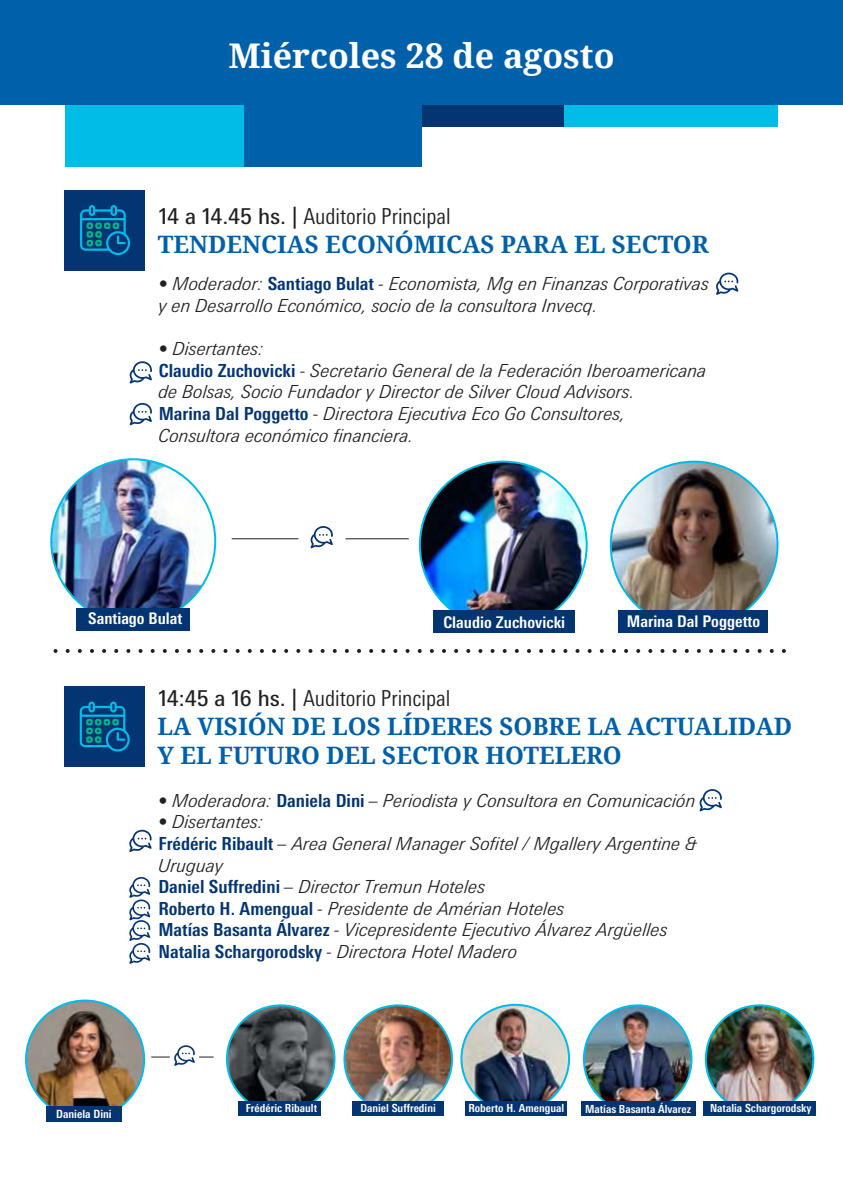
<style>
.page{position:relative;width:843px;height:1191px;background:#fff}
.page>*{position:absolute;margin:0;border:0;box-sizing:border-box;transform-origin:0 0}
.t1{font:700 34px "Noto Serif";color:#fff}
.t2{font:700 24px/28.8px "Noto Serif";color:#0060a9}
.t3{font:300 condensed 22px "Messe Univers";color:#221f1f}
.t4{font:italic 300 18px/21.6px "Messe Univers";color:#221f1f}
.t5{font:700 condensed 16px "Messe Univers";color:#fff}
.t6{font:700 condensed 11.4px "Messe Univers";color:#fff}
.t7{font:700 condensed 11.2px "Messe Univers";color:#fff}
.s1{font-weight:400;font-stretch:normal}
.s2{font-weight:700;font-style:normal;font-stretch:condensed;color:#043573}
</style>
<div class="page">
<img style="left:227px;top:1005px;width:107px;height:107px;border-radius:53px">
<img style="left:51px;top:459px;width:164px;height:164px;border-radius:82px">
<img style="left:610px;top:461px;width:167px;height:167px;border-radius:83px">
<div style="left:564px;top:51px;width:213px;height:75px;background:#00bce7"></div>
<div style="left:421px;top:51px;width:143px;height:75px;background:#043573"></div>
<div style="left:243px;top:51px;width:178px;height:115px;background:#0060a9"></div>
<div style="left:65px;top:51px;width:178px;height:115px;background:#00bce7"></div>
<div style="left:0;top:0;width:842px;height:105px;background:#0060a9"></div>
<div style="left:64px;top:190px;width:81px;height:80px;background:#043573"></div>
<svg style="left:80px;top:205px;width:51px;height:51px"></svg>
<svg style="left:55px;top:649px;width:731px;height:4px"></svg>
<svg style="left:716px;top:273px;width:22px;height:22px"></svg>
<svg style="left:130px;top:361px;width:22px;height:23px"></svg>
<svg style="left:130px;top:403px;width:22px;height:22px"></svg>
<img style="left:420px;top:461px;width:166px;height:167px;border-radius:83px">
<div style="left:433px;top:610px;width:141px;height:23px;background:#043573"></div>
<div style="left:617px;top:610px;width:150px;height:23px;background:#043573"></div>
<div style="left:77px;top:608px;width:113px;height:22px;background:#043573"></div>
<div style="left:64px;top:686px;width:80px;height:81px;background:#043573"></div>
<svg style="left:80px;top:701px;width:50px;height:51px"></svg>
<svg style="left:699px;top:789px;width:22px;height:22px"></svg>
<svg style="left:129px;top:829px;width:23px;height:23px"></svg>
<svg style="left:129px;top:877px;width:21px;height:87px"></svg>
<img style="left:461px;top:1004px;width:108px;height:108px;border-radius:54px">
<div style="left:465px;top:1101px;width:101px;height:14px;background:#043573"></div>
<div style="left:238px;top:1101px;width:83px;height:15px;background:#043573"></div>
<img style="left:344px;top:1005px;width:108px;height:107px;border-radius:54px">
<div style="left:353px;top:1101px;width:91px;height:15px;background:#043573"></div>
<img style="left:583px;top:1005px;width:108px;height:107px;border-radius:54px">
<div style="left:581px;top:1101px;width:114px;height:15px;background:#043573"></div>
<hr style="left:231px;top:538px;width:67px;height:1px;background:#221f1f">
<hr style="left:345px;top:538px;width:63px;height:1px;background:#221f1f">
<svg style="left:310px;top:526px;width:23px;height:22px"></svg>
<svg style="left:151px;top:1045px;width:62px;height:21px"></svg>
<img style="left:26px;top:1002px;width:118px;height:113px">
<div style="left:47px;top:1106px;width:75px;height:16px;background:#043573"></div>
<img style="left:705px;top:1005px;width:108px;height:107px;border-radius:53px">
<div style="left:703px;top:1101px;width:112px;height:15px;background:#043573"></div>
<h1 class="t1" style="left:228px;top:42px;width:387px">Miércoles 28 de agosto</h1>
<p class="t3" style="left:159px;top:207px;width:293px"><span class="s1">14 a 14.45 hs. |</span> Auditorio Principal</p>
<h2 class="t2" style="left:158px;top:232px;width:552px">TENDENCIAS ECONÓMICAS PARA EL SECTOR</h2>
<p class="t4" style="left:159px;top:273px;width:552px">ï Moderador: <span class="s2">Santiago Bulat</span> - Economista, Mg en Finanzas Corporativas y en Desarrollo Económico, socio de la consultora Invecq.</p>
<p class="t4" style="left:159px;top:338px;width:549px">ï Disertantes:<br><span class="s2">Claudio Zuchovicki</span> - Secretario General de la Federación Iberoamericana de Bolsas, Socio Fundador y Director de Silver Cloud Advisors.<br><span class="s2">Marina Dal Poggetto</span> - Directora Ejecutiva Eco Go Consultores, Consultora económico financiera.</p>
<p class="t5" style="left:88px;top:609px;width:95px">Santiago Bulat</p>
<p class="t5" style="left:626px;top:612px;width:135px">Marina Dal Poggetto</p>
<p class="t5" style="left:443px;top:613px;width:123px">Claudio Zuchovicki</p>
<p class="t3" style="left:158px;top:690px;width:293px"><span class="s1">14:45 a 16 hs. |</span> Auditorio Principal</p>
<h2 class="t2" style="left:157px;top:714px;width:636px">LA VISIÓN DE LOS LÍDERES SOBRE LA ACTUALIDAD<br>Y EL FUTURO DEL SECTOR HOTELERO</h2>
<p class="t4" style="left:158px;top:789px;width:540px">ï Moderadora: <span class="s2">Daniela Dini</span> – Periodista y Consultora en Comunicación ï Disertantes:<br><span class="s2">Frédéric Ribault</span> – Area General Manager Sofitel / Mgallery Argentine &amp; Uruguay<br><span class="s2">Daniel Suffredini</span> – Director Tremun Hoteles<br><span class="s2">Roberto H. Amengual</span> - Presidente de Amérian Hoteles<br><span class="s2">Matías Basanta Álvarez</span> - Vicepresidente Ejecutivo Álvarez Argüelles <span class="s2">Natalia Schargorodsky</span> - Directora Hotel Madero</p>
<p class="t6" style="left:56px;top:1107px;width:57px">Daniela Dini</p>
<p class="t7" style="left:246px;top:1102px;width:73px">Frédéric Ribault</p>
<p class="t7" style="left:360px;top:1101px;width:77px">Daniel Suffredini</p>
<p class="t7" style="left:468px;top:1101px;width:97px">Roberto H. Amengual</p>
<p class="t7" style="left:585px;top:1103px;width:108px">Matías Basanta Álvarez</p>
<p class="t7" style="left:709px;top:1101px;width:103px">Natalia Schargorodsky</p>
</div>
